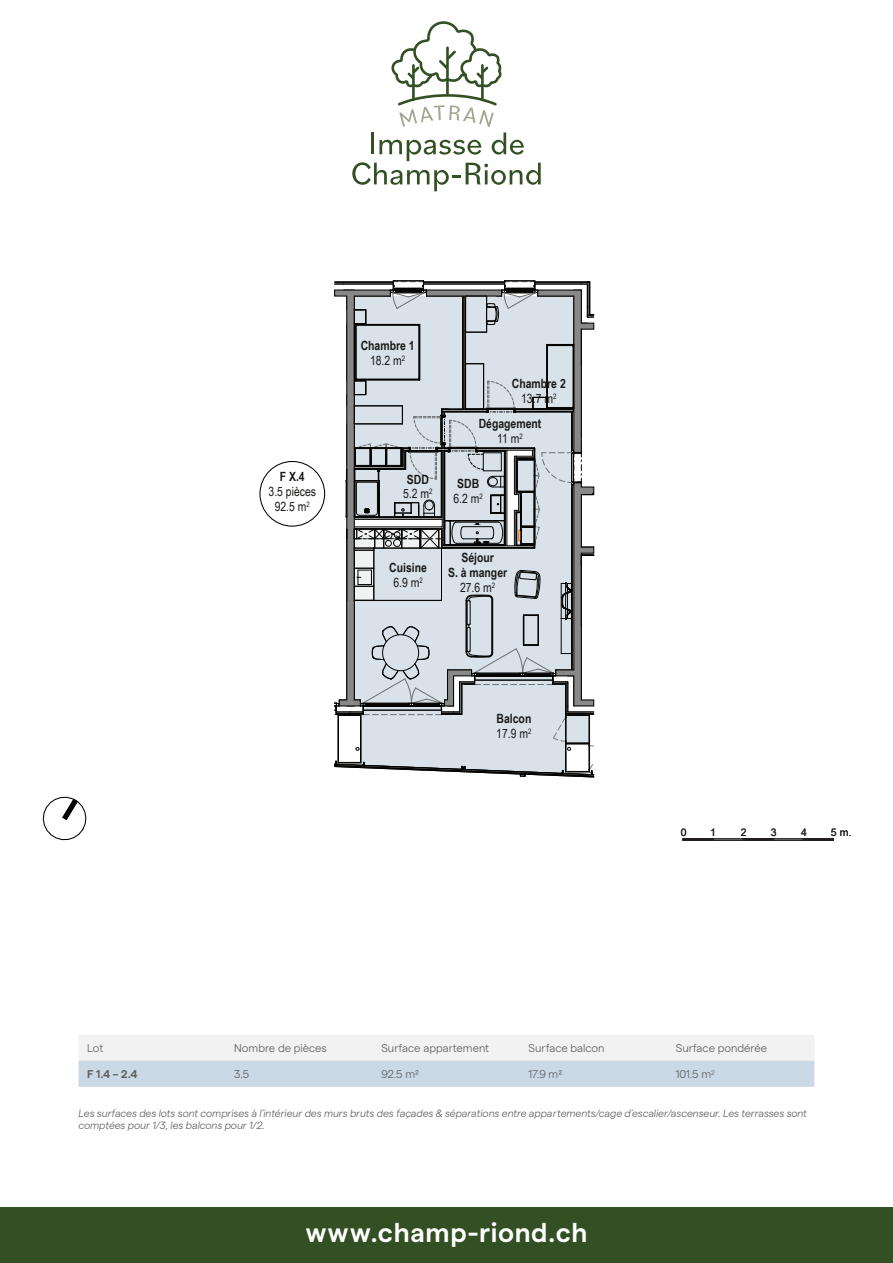
<style>
.page{position:relative;width:893px;height:1263px;background:#fff}
.page>*{position:absolute;margin:0;border:0;box-sizing:border-box;transform-origin:0 0}
.t1{font:600 27px "Matter";letter-spacing:.025em;color:#fff}
.t2{font:700 12.75px/14.9px "Arial Narrow";color:#1a1a18;text-align:center}
.t3{font:12.75px/14.9px "Arial Narrow";color:#1a1a18}
.t4{font:300 11.25px "Matter";color:#5d5d5d}
.t5{font:600 11.25px "Matter";color:#5d5d5d}
.t6{font:italic 300 10.5px/12.6px "Matter";letter-spacing:-.005em;color:#5d5d5d}
.t7{font:10.5px "Arial";color:#231f20}
.s1{font-weight:400}
.s2{font-weight:700}
</style>
<div class="page">
<svg style="left:334px;top:281px;width:261px;height:496px;background:#bdc3c8"></svg>
<hr style="left:465px;top:364px;width:1px;height:45px;background:#040503">
<hr style="left:483px;top:364px;width:1px;height:45px;background:#040503">
<div style="left:259px;top:461px;width:66px;height:66px;border:1px solid #040605;border-radius:50%"></div>
<div style="left:0;top:1208px;width:893px;height:55px;background:#325023"></div>
<svg style="left:42px;top:796px;width:45px;height:45px"></svg>
<hr style="left:683px;top:840px;width:150px;height:1px;background:#231f20">
<hr style="left:683px;top:838px;width:150px;height:1px;background:#231f20">
<svg style="left:682px;top:838px;width:32px;height:3px"></svg>
<svg style="left:803px;top:838px;width:31px;height:3px"></svg>
<svg style="left:742px;top:838px;width:32px;height:2px"></svg>
<svg style="left:79px;top:1035px;width:735px;height:52px"></svg>
<svg style="left:352px;top:21px;width:189px;height:170px"></svg>
<p class="t2" style="left:280px;top:469px;width:26px">F X.4</p>
<p class="t3" style="left:269px;top:484px;width:49px;text-align:center">3.5 pièces<br>92.5 m<sup>2</sup></p>
<p class="t2" style="left:361px;top:337px;width:55px">Chambre 1<br><span class="s1">18.2 m</span><sup>2</sup></p>
<p class="t3" style="left:403px;top:471px;width:31px"><span class="s2">SDD<br></span>5.2 m<sup>2</sup></p>
<p class="t2" style="left:512px;top:375px;width:55px">Chambre 2<br><span class="s1">13.7 m</span><sup>2</sup></p>
<p class="t2" style="left:479px;top:415px;width:64px">Dégagement<br><span class="s1">11 m</span><sup>2</sup></p>
<p class="t3" style="left:453px;top:476px;width:31px"><span class="s2">SDB<br></span>6.2 m<sup>2</sup></p>
<p class="t2" style="left:389px;top:560px;width:39px">Cuisine<br><span class="s1">6.9 m</span><sup>2</sup></p>
<p class="t2" style="left:448px;top:550px;width:61px">Séjour<br>S. à manger<br><span class="s1">27.6 m</span><sup>2</sup></p>
<p class="t2" style="left:496px;top:711px;width:37px;text-align:left">Balcon<br><span class="s1">17.9 m</span><sup>2</sup></p>
<p class="t7" style="left:681px;top:825px;width:7px">0</p>
<p class="t7" style="left:710px;top:825px;width:7px">1</p>
<p class="t7" style="left:741px;top:825px;width:7px">2</p>
<p class="t7" style="left:771px;top:825px;width:7px">3</p>
<p class="t7" style="left:801px;top:825px;width:7px">4</p>
<p class="t7" style="left:831px;top:825px;width:22px">5 m.</p>
<p class="t4" style="left:87px;top:1040px;width:18px">Lot</p>
<p class="t4" style="left:234px;top:1040px;width:94px">Nombre de pièces</p>
<p class="t4" style="left:381px;top:1040px;width:109px">Surface appartement</p>
<p class="t4" style="left:529px;top:1040px;width:78px">Surface balcon</p>
<p class="t4" style="left:676px;top:1040px;width:93px">Surface pondérée</p>
<p class="t5" style="left:87px;top:1066px;width:52px">F 1.4 – 2.4</p>
<p class="t4" style="left:234px;top:1066px;width:16px">3.5</p>
<p class="t4" style="left:381px;top:1066px;width:39px">92.5 m2</p>
<p class="t4" style="left:529px;top:1066px;width:35px">17.9 m2</p>
<p class="t4" style="left:676px;top:1066px;width:41px">101.5 m<sup>2</sup></p>
<p class="t6" style="left:79px;top:1106px;width:730px">Les surfaces des lots sont comprises à l’intérieur des murs bruts des façades &amp; séparations entre appartements/cage d’escalier/ascenseur. Les terrasses sont comptées pour 1/3, les balcons pour 1/2.</p>
<h1 class="t1" style="left:305px;top:1213px;width:284px">www.champ-riond.ch</h1>
</div>
